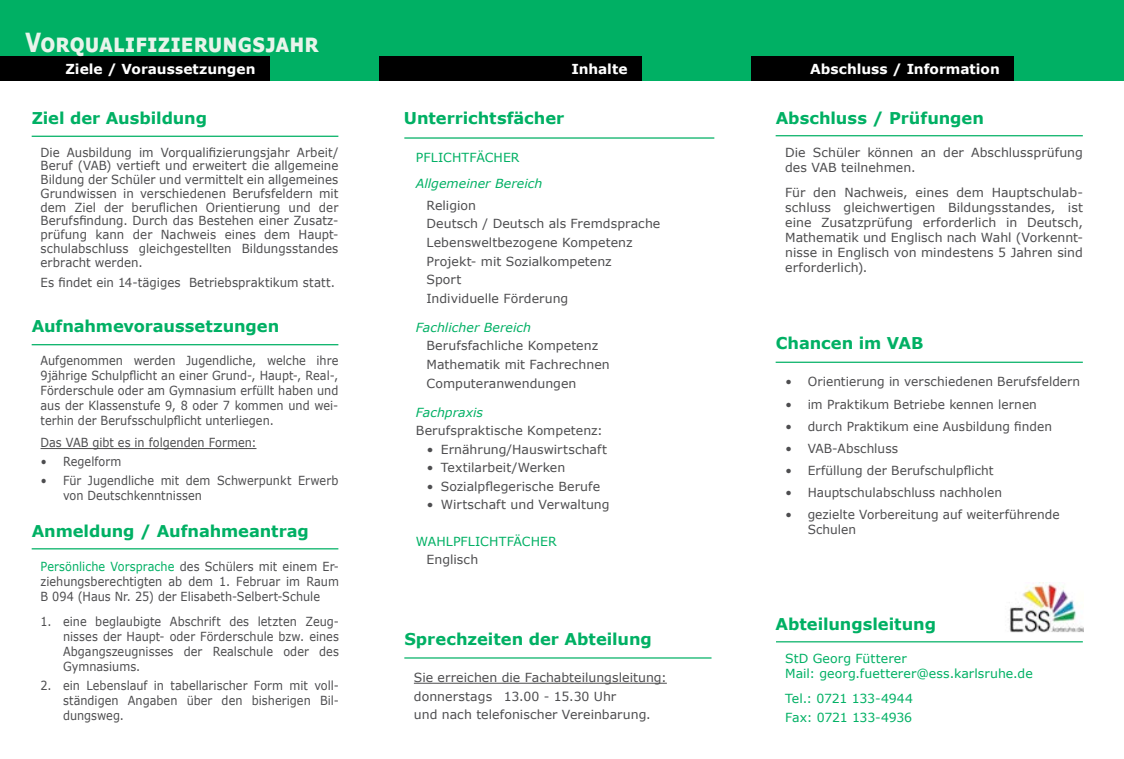
<style>
.page{position:relative;width:1124px;height:759px;background:#fff}
.page>*{position:absolute;margin:0;border:0;box-sizing:border-box;transform-origin:0 0}
.t1{font:700 26.25px "Verdana";color:#e8f4eb;scale:.81 1}
.t2{font:700 16.25px "Verdana";letter-spacing:-.005em;color:#00b064}
.t3{font:700 13.75px "Verdana";color:#fff}
.t4{font:12.5px/18.5px "Verdana";letter-spacing:.005em;color:#4d4d4f}
.t5{font:12.5px/15px "Verdana";letter-spacing:.005em;color:#4d4d4f;text-align:justify;scale:.9 1}
.t6{font:12.5px/13.8px "Verdana";letter-spacing:.005em;color:#4d4d4f;text-align:justify;scale:.94 1}
.t7{font:12.5px/15px "Verdana";letter-spacing:.005em;color:#00b064}
.t8{font:italic 12.5px "Verdana";letter-spacing:.005em;color:#00b064}
.t9{font:12.5px/18.5px "Verdana";letter-spacing:-.02em;color:#00b064}
.s1{font-style:italic}
.s2{color:#00b064}
</style>
<div class="page">
<div style="left:0;top:0;width:1123px;height:81px;background:#00b064"></div>
<div style="left:0;top:56px;width:270px;height:25px;background:#000"></div>
<div style="left:379px;top:56px;width:262px;height:25px;background:#000"></div>
<div style="left:751px;top:56px;width:262px;height:25px;background:#000"></div>
<img style="left:1009px;top:582px;width:74px;height:51px">
<hr style="left:41px;top:448px;width:215px;height:1px;background:#4d4d4f">
<hr style="left:404px;top:137px;width:310px;height:2px;background:#00b064">
<hr style="left:775px;top:641px;width:307px;height:1px;background:#00b064">
<hr style="left:775px;top:135px;width:307px;height:1px;background:#00b064">
<hr style="left:775px;top:361px;width:307px;height:2px;background:#00b064">
<hr style="left:32px;top:344px;width:306px;height:1px;background:#00b064">
<hr style="left:32px;top:136px;width:306px;height:1px;background:#00b064">
<hr style="left:32px;top:548px;width:306px;height:1px;background:#00b064">
<hr style="left:414px;top:682px;width:252px;height:1px;background:#4d4d4f">
<hr style="left:404px;top:657px;width:307px;height:1px;background:#00b064">
<h1 class="t1" style="left:25px;top:24px;width:364px">Vorqualifizierungsjahr</h1>
<p class="t3" style="left:66px;top:59px;width:191px">Ziele / Voraussetzungen</p>
<p class="t3" style="left:571px;top:59px;width:58px">Inhalte</p>
<p class="t3" style="left:809px;top:59px;width:191px">Abschluss / Information</p>
<h2 class="t2" style="left:32px;top:107px;width:177px">Ziel der Ausbildung</h2>
<h2 class="t2" style="left:404px;top:106px;width:162px">Unterrichtsfächer</h2>
<p class="t6" style="left:41px;top:145px;width:318px">Die Ausbildung im Vorqualifizierungsjahr Arbeit/ Beruf (VAB) vertieft und erweitert die allgemeine Bildung der Schüler und vermittelt ein allgemeines Grundwissen in verschiedenen Berufsfeldern mit dem Ziel der beruflichen Orientierung und der Berufsfindung. Durch das Bestehen einer Zusatz&shy;prüfung kann der Nachweis eines dem Haupt&shy;schulabschluss gleichgestellten Bildungsstandes erbracht werden.</p>
<p class="t6" style="left:41px;top:276px;width:315px">Es findet ein 14-tägiges Betriebspraktikum statt.</p>
<h2 class="t2" style="left:32px;top:314px;width:249px">Aufnahmevoraussetzungen</h2>
<p class="t5" style="left:41px;top:353px;width:332px">Aufgenommen werden Jugendliche, welche ihre 9jährige Schulpflicht an einer Grund-, Haupt-, Real-, Förderschule oder am Gymnasium erfüllt haben und aus der Klassenstufe 9, 8 oder 7 kommen und wei&shy;terhin der Berufsschulpflicht unterliegen.</p>
<p class="t5" style="left:41px;top:435px;width:241px">Das VAB gibt es in folgenden Formen:</p>
<p class="t5" style="left:41px;top:453px;width:91px"><span class="s1">•</span> Regelform</p>
<p class="t5" style="left:63px;top:472px;width:307px;text-indent:-22px"><span class="s1">•</span> Für Jugendliche mit dem Schwerpunkt Erwerb von Deutschkenntnissen</p>
<h2 class="t2" style="left:32px;top:520px;width:279px">Anmeldung / Aufnahmeantrag</h2>
<p class="t5" style="left:41px;top:558px;width:333px"><span class="s2">Persönliche Vorsprache</span> des Schülers mit einem Er&shy;ziehungsberechtigten ab dem 1. Februar im Raum B 094 (Haus Nr. 25) der Elisabeth-Selbert-Schule</p>
<p class="t5" style="left:63px;top:613px;width:308px;text-indent:-22px">1. eine beglaubigte Abschrift des letzten Zeug&shy;nisses der Haupt- oder Förderschule bzw. eines Abgangszeugnisses der Realschule oder des Gymnasiums.</p>
<p class="t5" style="left:63px;top:677px;width:308px;text-indent:-22px">2. ein Lebenslauf in tabellarischer Form mit voll&shy;ständigen Angaben über den bisherigen Bil&shy;dungsweg.</p>
<p class="t7" style="left:416px;top:150px;width:105px">PFLICHTFÄCHER</p>
<p class="t8" style="left:416px;top:174px;width:128px">Allgemeiner Bereich</p>
<p class="t4" style="left:426px;top:196px;width:235px">Religion<br>Deutsch / Deutsch als Fremdsprache<br>Lebensweltbezogene Kompetenz<br>Projekt- mit Sozialkompetenz<br>Sport<br>Individuelle Förderung</p>
<p class="t8" style="left:416px;top:318px;width:117px">Fachlicher Bereich</p>
<p class="t4" style="left:426px;top:336px;width:185px">Berufsfachliche Kompetenz<br>Mathematik mit Fachrechnen<br>Computeranwendungen</p>
<p class="t8" style="left:416px;top:403px;width:69px">Fachpraxis</p>
<p class="t4" style="left:416px;top:421px;width:188px">Berufspraktische Kompetenz:</p>
<p class="t4" style="left:426px;top:439px;width:182px"><span class="s1">•</span> Ernährung/Hauswirtschaft</p>
<p class="t4" style="left:426px;top:458px;width:140px"><span class="s1">•</span> Textilarbeit/Werken</p>
<p class="t4" style="left:426px;top:477px;width:175px"><span class="s1">•</span> Sozialpflegerische Berufe</p>
<p class="t4" style="left:426px;top:495px;width:185px"><span class="s1">•</span> Wirtschaft und Verwaltung</p>
<p class="t7" style="left:416px;top:533px;width:142px">WAHLPFLICHTFÄCHER</p>
<p class="t4" style="left:426px;top:550px;width:53px">Englisch</p>
<h2 class="t2" style="left:404px;top:627px;width:249px">Sprechzeiten der Abteilung</h2>
<p class="t4" style="left:414px;top:668px;width:254px">Sie erreichen die Fachabteilungsleitung: donnerstags 13.00 - 15.30 Uhr<br>und nach telefonischer Vereinbarung.</p>
<h2 class="t2" style="left:775px;top:106px;width:210px">Abschluss / Prüfungen</h2>
<p class="t4" style="left:785px;top:144px;width:299px;line-height:15px">Die Schüler können an der Abschlussprüfung des VAB teilnehmen.</p>
<p class="t4" style="left:785px;top:185px;width:299px;line-height:15px;text-align:justify">Für den Nachweis, eines dem Hauptschulab&shy;schluss gleichwertigen Bildungsstandes, ist eine Zusatzprüfung erforderlich in Deutsch, Mathematik und Englisch nach Wahl (Vorkennt&shy;nisse in Englisch von mindestens 5 Jahren sind erforderlich).</p>
<h2 class="t2" style="left:775px;top:331px;width:149px">Chancen im VAB</h2>
<p class="t4" style="left:785px;top:372px;width:296px"><span class="s1">•</span> Orientierung in verschiedenen Berufsfeldern</p>
<p class="t4" style="left:785px;top:394px;width:253px"><span class="s1">•</span> im Praktikum Betriebe kennen lernen</p>
<p class="t4" style="left:785px;top:416px;width:268px"><span class="s1">•</span> durch Praktikum eine Ausbildung finden</p>
<p class="t4" style="left:785px;top:438px;width:114px"><span class="s1">•</span> VAB-Abschluss</p>
<p class="t4" style="left:785px;top:460px;width:210px"><span class="s1">•</span> Erfüllung der Berufschulpflicht</p>
<p class="t4" style="left:785px;top:483px;width:218px"><span class="s1">•</span> Hauptschulabschluss nachholen</p>
<p class="t4" style="left:807px;top:506px;width:253px;line-height:15px;text-indent:-23px"><span class="s1">•</span> gezielte Vorbereitung auf weiterführende<br>Schulen</p>
<h2 class="t2" style="left:775px;top:612px;width:162px">Abteilungsleitung</h2>
<p class="t7" style="left:785px;top:650px;width:249px">StD Georg Fütterer<br>Mail: georg.fuetterer@ess.karlsruhe.de</p>
<p class="t9" style="left:785px;top:689px;width:129px">Tel.: 0721 133-4944<br>Fax: 0721 133-4936</p>
</div>
